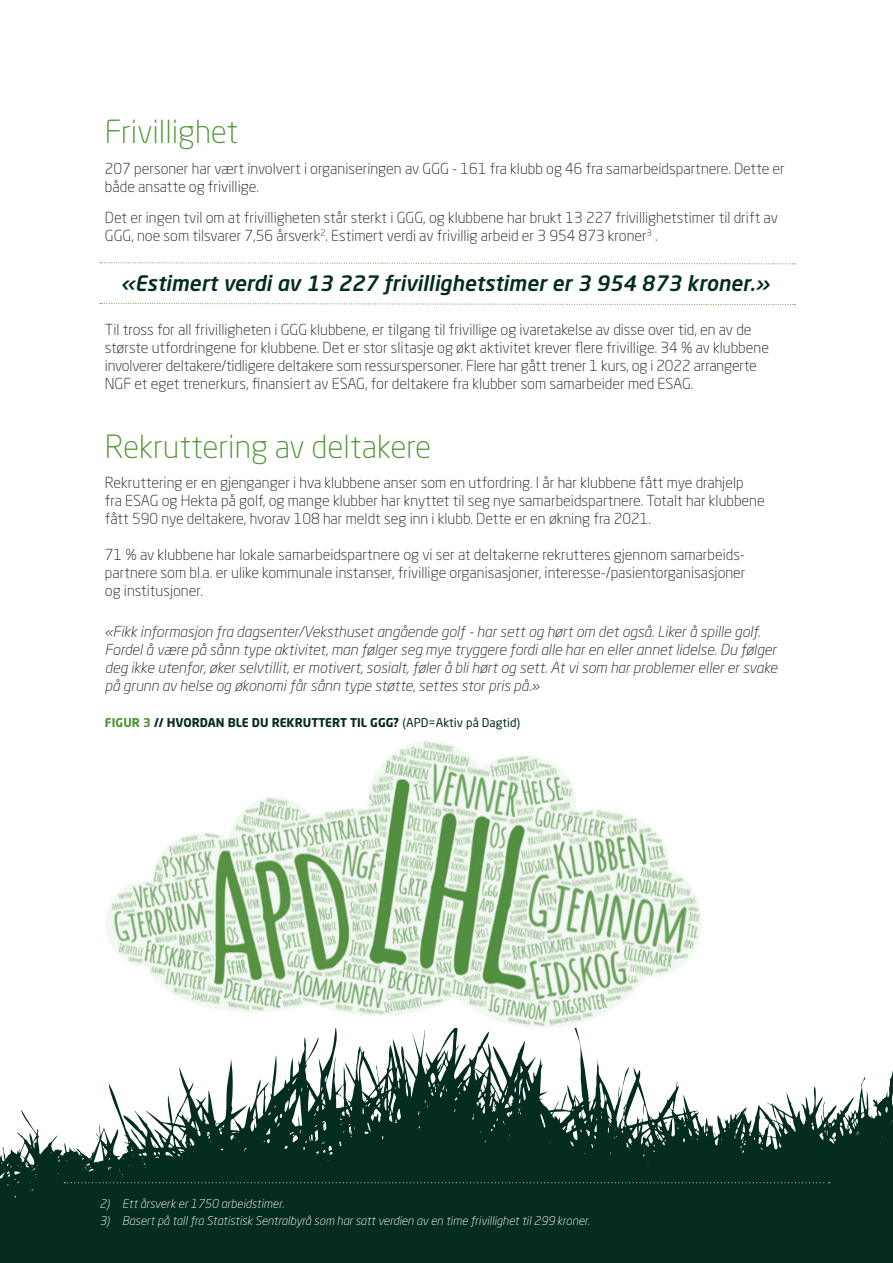
<style>
.page{position:relative;width:893px;height:1263px;background:#fff}
.page>*{position:absolute;margin:0;border:0;box-sizing:border-box;transform-origin:0 0}
.t1{font:300 31.5px "Neo Sans W1 G";color:#529635}
.t2{font:italic 500 21px "Neo Sans W1 G";color:#042c21}
.t3{font:300 15px/18px "Neo Sans W1 G";color:#231f20}
.t4{font:italic 300 15px/18px "Neo Sans W1 G";color:#231f20}
.t5{font:italic 300 12px "Neo Sans W1 G";color:#fff}
.t6{font:700 12px "Neo Sans W1 G";color:#042c21}
.s1{color:#529635}
.s2{font-weight:400}
</style>
<div class="page">
<svg style="left:0;top:1028px;width:893px;height:235px;fill:#042c21"></svg>
<svg style="left:64px;top:1182px;width:766px;height:1px"></svg>
<svg style="left:100px;top:262px;width:695px;height:3px"></svg>
<svg style="left:100px;top:303px;width:695px;height:2px"></svg>
<img style="left:106px;top:741px;width:595px;height:286px">
<h1 class="t1" style="left:105px;top:112px;width:135px">Frivillighet</h1>
<p class="t3" style="left:105px;top:159px;width:681px">207 personer har vært involvert i organiseringen av GGG - 161 fra klubb og 46 fra samarbeidspartnere. Dette er både ansatte og frivillige.</p>
<p class="t3" style="left:105px;top:208px;width:674px">Det er ingen tvil om at frivilligheten står sterkt i GGG, og klubbene har brukt 13 227 frivillighetstimer til drift av<br>GGG, noe som tilsvarer 7,56 årsverk<sup>2</sup>. Estimert verdi av frivillig arbeid er 3 954 873 kroner<sup>3</sup> .</p>
<h2 class="t2" style="left:120px;top:270px;width:651px">«Estimert verdi av 13 227 frivillighetstimer er 3 954 873 kroner.»</h2>
<p class="t3" style="left:105px;top:320px;width:666px">Til tross for all frivilligheten i GGG klubbene, er tilgang til frivillige og ivaretakelse av disse over tid, en av de største utfordringene for klubbene. Det er stor slitasje og økt aktivitet krever flere frivillige. 34 % av klubbene involverer deltakere/tidligere deltakere som ressurspersoner. Flere har gått trener 1 kurs, og i 2022 arrangerte NGF et eget trenerkurs, finansiert av ESAG, for deltakere fra klubber som samarbeider med ESAG.</p>
<h1 class="t1" style="left:105px;top:427px;width:328px">Rekruttering av deltakere</h1>
<p class="t3" style="left:105px;top:474px;width:661px">Rekruttering er en gjenganger i hva klubbene anser som en utfordring. I år har klubbene fått mye drahjelp<br>fra ESAG og Hekta på golf, og mange klubber har knyttet til seg nye samarbeidspartnere. Totalt har klubbene fått 590 nye deltakere, hvorav 108 har meldt seg inn i klubb. Dette er en økning fra 2021.</p>
<p class="t3" style="left:105px;top:546px;width:642px;text-align:justify">71 % av klubbene har lokale samarbeidspartnere og vi ser at deltakerne rekrutteres gjennom samarbeids&shy;partnere som bl.a. er ulike kommunale instanser, frivillige organisasjoner, interesse-/pasientorganisasjoner og institusjoner.</p>
<p class="t4" style="left:105px;top:622px;width:674px">«Fikk informasjon fra dagsenter/Veksthuset angående golf - har sett og hørt om det også. Liker å spille golf.<br>Fordel å være på sånn type aktivitet, man følger seg mye tryggere fordi alle har en eller annet lidelse. Du følger deg ikke utenfor, øker selvtillit, er motivert, sosialt, føler å bli hørt og sett. At vi som har problemer eller er svake på grunn av helse og økonomi får sånn type støtte, settes stor pris på.»</p>
<p class="t6" style="left:105px;top:714px;width:417px"><span class="s1">FIGUR 3</span> // HVORDAN BLE DU REKRUTTERT TIL GGG? <span class="s2">(APD=Aktiv på Dagtid)</span></p>
<p class="t5" style="left:100px;top:1197px;width:186px">2) Ett årsverk er 1750 arbeidstimer.</p>
<p class="t5" style="left:100px;top:1213px;width:492px">3) Basert på tall fra Statistisk Sentralbyrå som har satt verdien av en time frivillighet til 299 kroner.</p>
</div>
